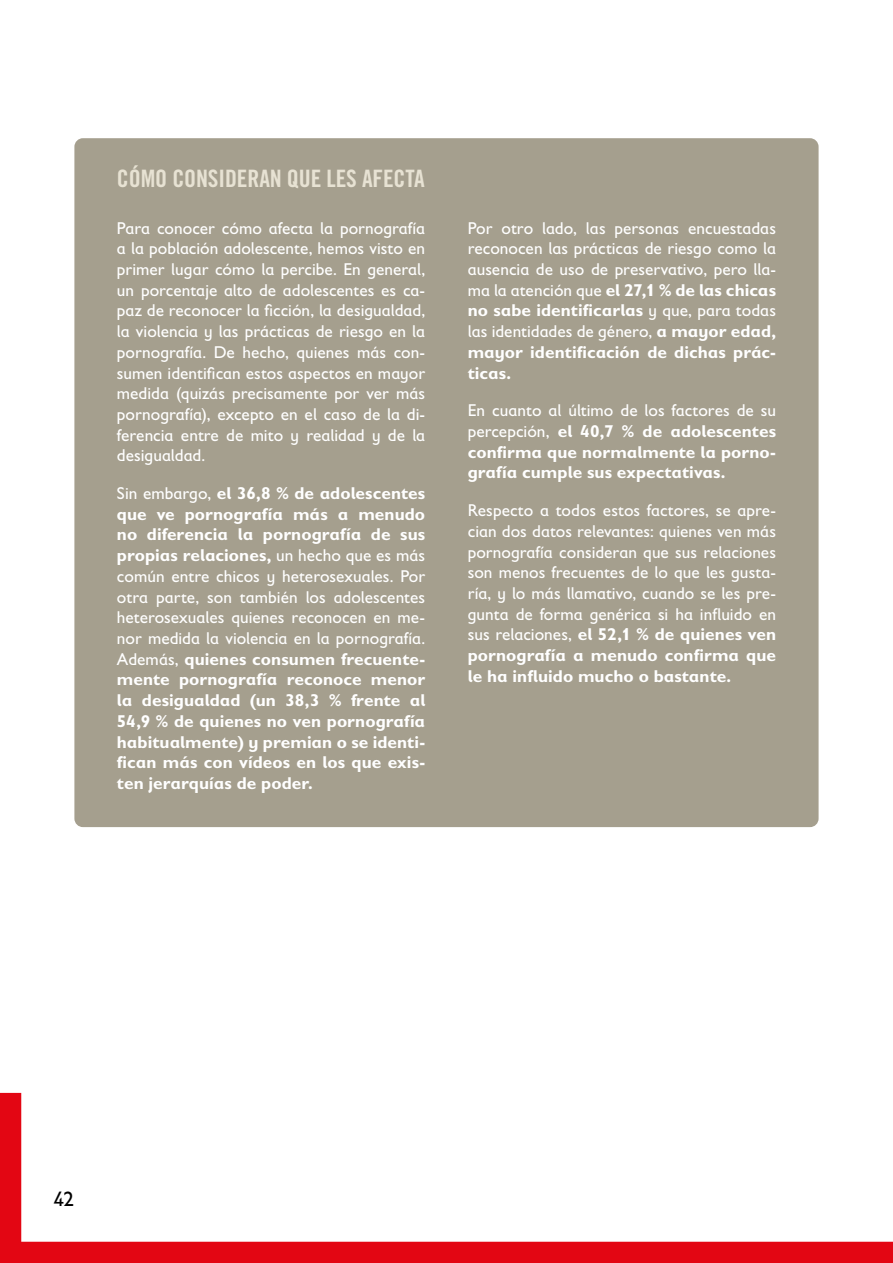
<style>
.page{position:relative;width:893px;height:1263px;background:#fff}
.page>*{position:absolute;margin:0;border:0;box-sizing:border-box;transform-origin:0 0}
.Título_CUADRO_RESUME{font:24px "Trade Gothic LT Std Bd Cn 20";letter-spacing:-.005em;color:#e7e2d3}
.t1{font:21px "Gill Sans Infant Std";color:#000}
.BODYCOPY_-_Cuadro_re{font:17.25px/20.7px "Gill Sans Infant Std";color:#fff;text-align:justify}
.BODYCOPY_-_Cuadro_re-2{font:700 17.25px/20.7px "Gill Sans Infant Std";letter-spacing:.005em;color:#fff;text-align:justify}
.s1{font-weight:400}
.s2{font-weight:700}
</style>
<div class="page">
<div style="left:74px;top:138px;width:745px;height:689px;background:#a59f8e;border-radius:9px"></div>
<svg style="left:0;top:1093px;width:893px;height:170px"></svg>
<p class="Título_CUADRO_RESUME" style="left:117px;top:164px;width:309px">CÓMO CONSIDERAN QUE LES AFECTA</p>
<p class="BODYCOPY_-_Cuadro_re" style="left:117px;top:217px;width:310px">Para conocer cómo afecta la pornografía a la población adolescente, hemos visto en primer lugar cómo la percibe. En general, un porcentaje alto de adolescentes es ca&shy;paz de reconocer la ficción, la desigualdad, la violencia y las prácticas de riesgo en la pornografía. De hecho, quienes más con&shy;sumen identifican estos aspectos en mayor medida (quizás precisamente por ver más pornografía), excepto en el caso de la di&shy;ferencia entre de mito y realidad y de la desigualdad.</p>
<p class="BODYCOPY_-_Cuadro_re-2" style="left:117px;top:483px;width:310px"><span class="s1">Sin embargo,</span> el 36,8 % de adolescentes que ve pornografía más a menudo no diferencia la pornografía de sus propias relaciones, <span class="s1">un hecho que es más común entre chicos y heterosexuales. Por otra parte, son también los adolescentes heterosexuales quienes reconocen en me&shy;nor medida la violencia en la pornografía.<br>Además,</span> quienes consumen frecuente&shy;mente pornografía reconoce menor la desigualdad (un 38,3 % frente al 54,9 % de quienes no ven pornografía habitualmente) y premian o se identi&shy;fican más con vídeos en los que exis&shy;ten jerarquías de poder.</p>
<p class="BODYCOPY_-_Cuadro_re" style="left:468px;top:217px;width:310px">Por otro lado, las personas encuestadas reconocen las prácticas de riesgo como la ausencia de uso de preservativo, pero lla&shy;ma la atención que <span class="s2">el 27,1 % de las chicas no sabe identificarlas</span> y que, para todas las identidades de género, <span class="s2">a mayor edad, mayor identificación de dichas prác&shy;ticas.</span></p>
<p class="BODYCOPY_-_Cuadro_re-2" style="left:468px;top:400px;width:310px"><span class="s1">En cuanto al último de los factores de su percepción,</span> el 40,7 % de adolescentes confirma que normalmente la porno&shy;grafía cumple sus expectativas.</p>
<p class="BODYCOPY_-_Cuadro_re" style="left:468px;top:500px;width:310px">Respecto a todos estos factores, se apre&shy;cian dos datos relevantes: quienes ven más pornografía consideran que sus relaciones son menos frecuentes de lo que les gusta&shy;ría, y lo más llamativo, cuando se les pre&shy;gunta de forma genérica si ha influido en sus relaciones, <span class="s2">el 52,1 % de quienes ven pornografía a menudo confirma que le ha influido mucho o bastante.</span></p>
<p class="t1" style="left:54px;top:1187px;width:22px">42</p>
</div>
